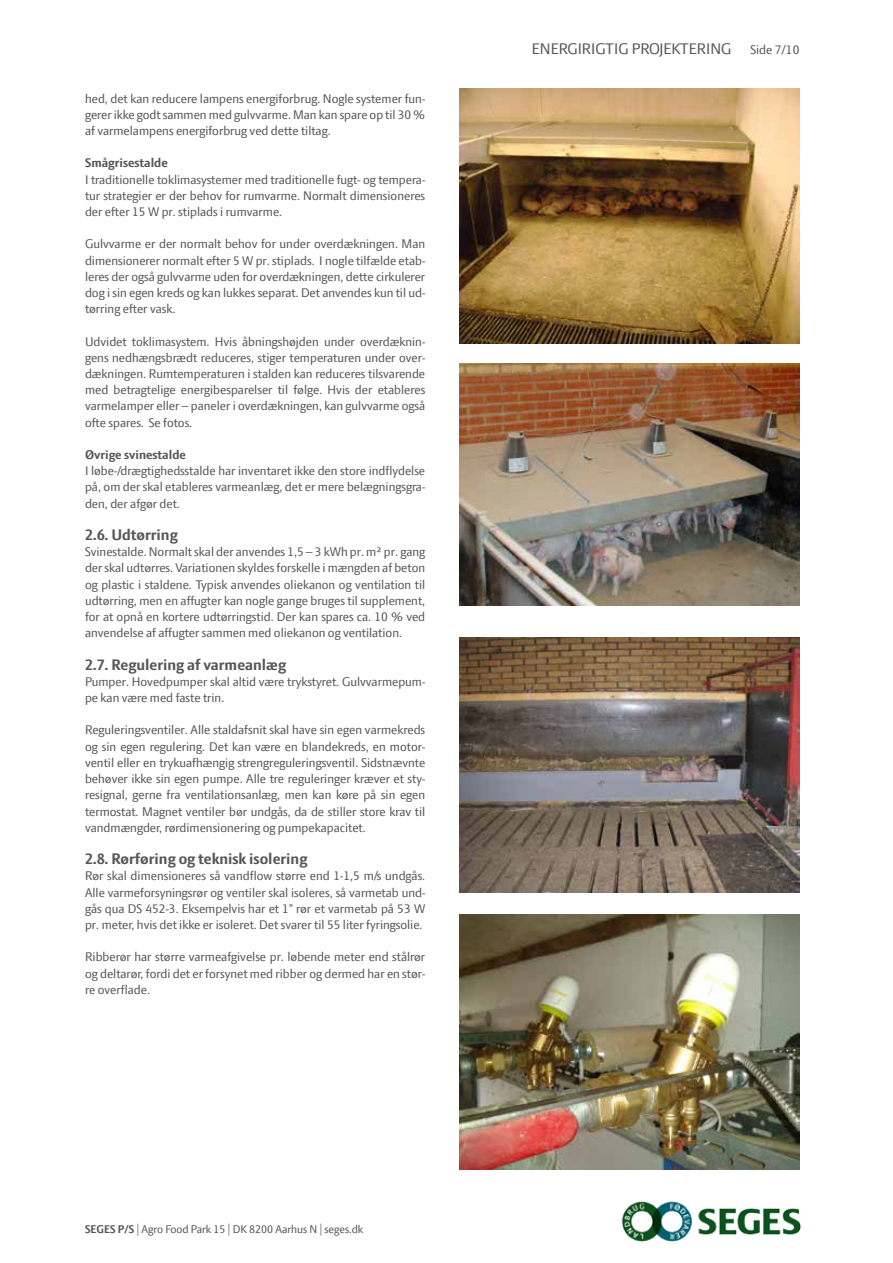
<style>
.page{position:relative;width:893px;height:1263px;background:#fff}
.page>*{position:absolute;margin:0;border:0;box-sizing:border-box;transform-origin:0 0}
.t1{font:700 16.5px "LF Press Sans";color:#575756}
.t2{font:16.5px "LF Press Sans";color:#575756}
.t3{font:13.5px/16.2px "LF Press Sans";color:#575756;text-align:justify}
.t4{font:700 13.5px "LF Press Sans";color:#575756}
.t5{font:12px "LF Press Sans";color:#575756}
.s1{font-weight:700}
.s2{font-size:13.5px}
</style>
<div class="page">
<img style="left:621px;top:1201px;width:180px;height:41px">
<img style="left:459px;top:364px;width:340px;height:242px">
<img style="left:459px;top:637px;width:340px;height:255px">
<img style="left:459px;top:88px;width:340px;height:256px">
<img style="left:459px;top:914px;width:340px;height:255px">
<p class="t3" style="left:85px;top:90px;width:342px">hed, det kan reducere lampens energiforbrug. Nogle systemer fun&shy;gerer ikke godt sammen med gulvvarme. Man kan spare op til 30 % af varmelampens energiforbrug ved dette tiltag.</p>
<p class="t4" style="left:85px;top:155px;width:84px">Smågrisestalde</p>
<p class="t3" style="left:85px;top:171px;width:342px">I traditionelle toklimasystemer med traditionelle fugt- og tempera&shy;tur strategier er der behov for rumvarme. Normalt dimensioneres der efter 15 W pr. stiplads i rumvarme.</p>
<p class="t3" style="left:85px;top:236px;width:342px">Gulvvarme er der normalt behov for under overdækningen. Man dimensionerer normalt efter 5 W pr. stiplads. I nogle tilfælde etab&shy;leres der også gulvvarme uden for overdækningen, dette cirkulerer dog i sin egen kreds og kan lukkes separat. Det anvendes kun til ud&shy;tørring efter vask.</p>
<p class="t3" style="left:85px;top:333px;width:342px">Udvidet toklimasystem. Hvis åbningshøjden under overdæknin&shy;gens nedhængsbrædt reduceres, stiger temperaturen under over&shy;dækningen. Rumtemperaturen i stalden kan reduceres tilsvarende med betragtelige energibesparelser til følge. Hvis der etableres varmelamper eller – paneler i overdækningen, kan gulvvarme også ofte spares. Se fotos.</p>
<p class="t4" style="left:85px;top:447px;width:102px">Øvrige svinestalde</p>
<p class="t3" style="left:85px;top:463px;width:342px">I løbe-/drægtighedsstalde har inventaret ikke den store indflydelse på, om der skal etableres varmeanlæg, det er mere belægningsgra&shy;den, der afgør det.</p>
<p class="t1" style="left:85px;top:525px;width:94px">2.6. Udtørring</p>
<p class="t3" style="left:85px;top:544px;width:342px">Svinestalde. Normalt skal der anvendes 1,5 – 3 kWh pr. m² pr. gang der skal udtørres. Variationen skyldes forskelle i mængden af beton og plastic i staldene. Typisk anvendes oliekanon og ventilation til udtørring, men en affugter kan nogle gange bruges til supplement, for at opnå en kortere udtørringstid. Der kan spares ca. 10 % ved anvendelse af affugter sammen med oliekanon og ventilation.</p>
<p class="t1" style="left:85px;top:655px;width:203px">2.7. Regulering af varmeanlæg</p>
<p class="t3" style="left:85px;top:673px;width:342px">Pumper. Hovedpumper skal altid være trykstyret. Gulvvarmepum&shy;pe kan være med faste trin.</p>
<p class="t3" style="left:85px;top:722px;width:342px">Reguleringsventiler. Alle staldafsnit skal have sin egen varmekreds og sin egen regulering. Det kan være en blandekreds, en motor&shy;ventil eller en trykuafhængig strengreguleringsventil. Sidstnævnte behøver ikke sin egen pumpe. Alle tre reguleringer kræver et sty&shy;resignal, gerne fra ventilationsanlæg, men kan køre på sin egen termostat. Magnet ventiler bør undgås, da de stiller store krav til vandmængder, rørdimensionering og pumpekapacitet.</p>
<p class="t1" style="left:85px;top:849px;width:224px">2.8. Rørføring og teknisk isolering</p>
<p class="t3" style="left:85px;top:868px;width:342px">Rør skal dimensioneres så vandflow større end 1-1,5 m/s undgås.<br>Alle varmeforsyningsrør og ventiler skal isoleres, så varmetab und&shy;gås qua DS 452-3. Eksempelvis har et 1” rør et varmetab på 53 W pr. meter, hvis det ikke er isoleret. Det svarer til 55 liter fyringsolie.</p>
<p class="t3" style="left:85px;top:949px;width:342px">Ribberør har større varmeafgivelse pr. løbende meter end stålrør og deltarør, fordi det er forsynet med ribber og dermed har en stør&shy;re overflade.</p>
<p class="t5" style="left:85px;top:1222px;width:280px"><span class="s1">SEGES P/S</span> | Agro Food Park 15 | DK 8200 Aarhus N | seges.dk</p>
<p class="t2" style="left:532px;top:39px;width:269px">ENERGIRIGTIG PROJEKTERING <span class="s2">Side 7/10</span></p>
</div>
